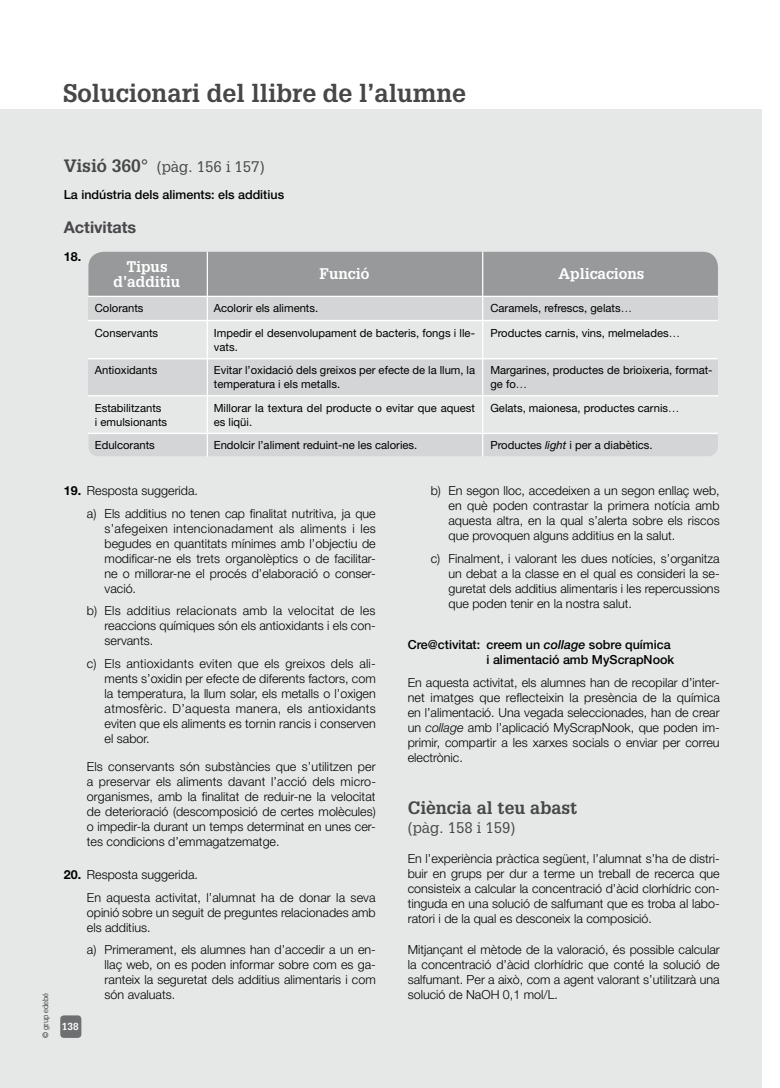
<style>
.page{position:relative;width:780px;height:1088px;background:#fff}
.page>*{position:absolute;margin:0;border:0;box-sizing:border-box;transform-origin:0 0}
.t1{font:700 25px "Glypha LT Std";color:#474749}
.t2{font:700 17.5px "Glypha LT Std";color:#474749}
.t3{font:700 16.25px "Helvetica Neue LT Std";color:#474749}
.t4{font:15px "Glypha LT Std";color:#474749}
.t5{font:700 15px/15px "Glypha LT Std";color:#fff;text-align:center}
.t6{font:300 12.5px/15px "Helvetica Neue LT Std";color:#000;text-align:justify}
.t7{font:500 12.5px/15px "Helvetica Neue LT Std";color:#000;text-align:right}
.t8{font:700 12.5px "Helvetica Neue LT Std";color:#000}
.t9{font:11.25px/13.8px "Helvetica Neue LT Std";color:#000}
.t10{font:700 10px "Glypha LT Std";color:#fff}
.t11{font:300 7.5px "Glypha LT Std";color:#000}
.s1{font-weight:700;font-size:17.5px}
.s2{font-weight:300}
.s3{font-style:italic}
.s4{font-weight:700}
</style>
<div class="page">
<div style="left:0;top:110px;width:762px;height:978px;background:#e6e7e7"></div>
<div style="left:88px;top:359px;width:630px;height:36px;background:#d4d5d6"></div>
<div style="left:88px;top:297px;width:630px;height:23px;background:#d4d5d6"></div>
<div style="left:89px;top:434px;width:629px;height:22px;background:#d4d5d6"></div>
<div style="left:88px;top:252px;width:630px;height:44px;background:#98999b"></div>
<hr style="left:88px;top:296px;width:630px;height:1px;background:#fff">
<hr style="left:88px;top:358px;width:630px;height:1px;background:#fff">
<hr style="left:88px;top:395px;width:630px;height:1px;background:#fff">
<hr style="left:88px;top:320px;width:630px;height:1px;background:#fff">
<hr style="left:88px;top:433px;width:630px;height:1px;background:#fff">
<hr style="left:207px;top:252px;width:1px;height:205px;background:#fff">
<hr style="left:482px;top:252px;width:1px;height:205px;background:#fff">
<div style="left:60px;top:1015px;width:21px;height:23px;background:#6e6f71;border-radius:4px"></div>
<h1 class="t1" style="left:63px;top:77px;width:404px">Solucionari del llibre de l’alumne</h1>
<p class="t4" style="left:64px;top:158px;width:202px"><span class="s1">Visió 360°</span> (pàg. 156 i 157)</p>
<p class="t7" style="left:64px;top:187px;width:222px">La indústria dels aliments: els additius</p>
<h3 class="t3" style="left:64px;top:217px;width:74px">Activitats</h3>
<p class="t8" style="left:64px;top:249px;width:19px">18.</p>
<p class="t5" style="left:114px;top:259px;width:68px">Tipus d’additiu</p>
<p class="t5" style="left:319px;top:266px;width:51px">Funció</p>
<p class="t5" style="left:558px;top:266px;width:87px">Aplicacions</p>
<p class="t9" style="left:95px;top:301px;width:50px">Colorants</p>
<p class="t9" style="left:95px;top:326px;width:65px">Conservants</p>
<p class="t9" style="left:214px;top:301px;width:106px">Acolorir els aliments.</p>
<p class="t9" style="left:214px;top:326px;width:263px">Impedir el desenvolupament de bacteris, fongs i lle&shy;vats.</p>
<p class="t9" style="left:490px;top:301px;width:143px">Caramels, refrescs, gelats<span class="s2">…</span></p>
<p class="t9" style="left:490px;top:326px;width:191px">Productes carnis, vins, melmelades<span class="s2">…</span></p>
<p class="t9" style="left:95px;top:363px;width:64px">Antioxidants</p>
<p class="t9" style="left:214px;top:363px;width:263px">Evitar l’oxidació dels greixos per efecte de la llum, la temperatura i els metalls.</p>
<p class="t9" style="left:490px;top:363px;width:224px">Margarines, productes de brioixeria, format&shy;ge fo<span class="s2">…</span></p>
<p class="t9" style="left:95px;top:401px;width:74px">Estabilitzants<br>i emulsionants</p>
<p class="t9" style="left:95px;top:438px;width:62px">Edulcorants</p>
<p class="t9" style="left:214px;top:401px;width:263px">Millorar la textura del producte o evitar que aquest es liqüi.</p>
<p class="t9" style="left:490px;top:401px;width:190px">Gelats, maionesa, productes carnis<span class="s2">…</span></p>
<p class="t9" style="left:214px;top:438px;width:205px">Endolcir l’aliment reduint-ne les calories.</p>
<p class="t9" style="left:490px;top:438px;width:164px">Productes <span class="s3">light</span> i per a diabètics.</p>
<p class="t11" style="left:41px;top:1038px;width:46px;rotate:-90deg">© grup edebé</p>
<p class="t6" style="left:87px;top:479px;width:290px;line-height:22.6px;text-indent:-23px"><span class="s4">19.</span> Resposta suggerida.<br>a) Els additius no tenen cap finalitat nutritiva, ja que</p>
<p class="t6" style="left:105px;top:520px;width:273px;text-align:left">s’afegeixen intencionadament als aliments i les begudes en quantitats mínimes amb l’objectiu de modificar-ne els trets organolèptics o de facilitar&shy;ne o millorar-ne el procés d’elaboració o conser&shy;vació.</p>
<p class="t6" style="left:105px;top:603px;width:273px;text-indent:-18px">b) Els additius relacionats amb la velocitat de les reaccions químiques són els antioxidants i els con&shy;servants.</p>
<p class="t6" style="left:105px;top:655px;width:273px;text-indent:-18px">c) Els antioxidants eviten que els greixos dels ali&shy;ments s’oxidin per efecte de diferents factors, com la temperatura, la llum solar, els metalls o l’oxigen atmosfèric. D’aquesta manera, els antioxidants eviten que els aliments es tornin rancis i conserven el sabor.</p>
<p class="t6" style="left:87px;top:758px;width:290px">Els conservants són substàncies que s’utilitzen per a preservar els aliments davant l’acció dels micro&shy;organismes, amb la finalitat de reduir-ne la velocitat de deterioració (descomposició de certes molècules) o impedir-la durant un temps determinat en unes cer&shy;tes condicions d’emmagatzematge.</p>
<p class="t6" style="left:87px;top:863px;width:290px;line-height:22.6px;text-indent:-23px"><span class="s4">20.</span> Resposta suggerida.<br>En aquesta activitat, l’alumnat ha de donar la seva</p>
<p class="t6" style="left:87px;top:904px;width:290px">opinió sobre un seguit de preguntes relacionades amb els additius.</p>
<p class="t6" style="left:105px;top:942px;width:273px;text-indent:-18px">a) Primerament, els alumnes han d’accedir a un en&shy;llaç web, on es poden informar sobre com es ga&shy;ranteix la seguretat dels additius alimentaris i com són avaluats.</p>
<p class="t10" style="left:62px;top:1020px;width:18px">138</p>
<p class="t6" style="left:448px;top:483px;width:273px;text-indent:-18px">b) En segon lloc, accedeixen a un segon enllaç web, en què poden contrastar la primera notícia amb aquesta altra, en la qual s’alerta sobre els riscos que provoquen alguns additius en la salut.</p>
<p class="t6" style="left:448px;top:551px;width:273px;text-indent:-18px">c) Finalment, i valorant les dues notícies, s’organitza un debat a la classe en el qual es consideri la se&shy;guretat dels additius alimentaris i les repercussions que poden tenir en la nostra salut.</p>
<p class="t7" style="left:407px;top:637px;width:268px">Cre@ctivitat: creem un <span class="s3">collage</span> sobre química i alimentació amb MyScrapNook</p>
<p class="t6" style="left:407px;top:675px;width:313px">En aquesta activitat, els alumnes han de recopilar d’inter&shy;net imatges que reflecteixin la presència de la química en l’alimentació. Una vegada seleccionades, han de crear un <span class="s3">collage</span> amb l’aplicació MyScrapNook, que poden im&shy;primir, compartir a les xarxes socials o enviar per correu electrònic.</p>
<h2 class="t2" style="left:407px;top:797px;width:171px">Ciència al teu abast</h2>
<p class="t4" style="left:407px;top:818px;width:109px">(pàg. 158 i 159)</p>
<p class="t6" style="left:407px;top:851px;width:313px">En l’experiència pràctica següent, l’alumnat s’ha de distri&shy;buir en grups per dur a terme un treball de recerca que consisteix a calcular la concentració d’àcid clorhídric con&shy;tinguda en una solució de salfumant que es troba al labo&shy;ratori i de la qual es desconeix la composició.</p>
<p class="t6" style="left:407px;top:941px;width:313px">Mitjançant el mètode de la valoració, és possible calcular la concentració d’àcid clorhídric que conté la solució de salfumant. Per a això, com a agent valorant s’utilitzarà una solució de NaOH 0,1 mol/L.</p>
</div>
